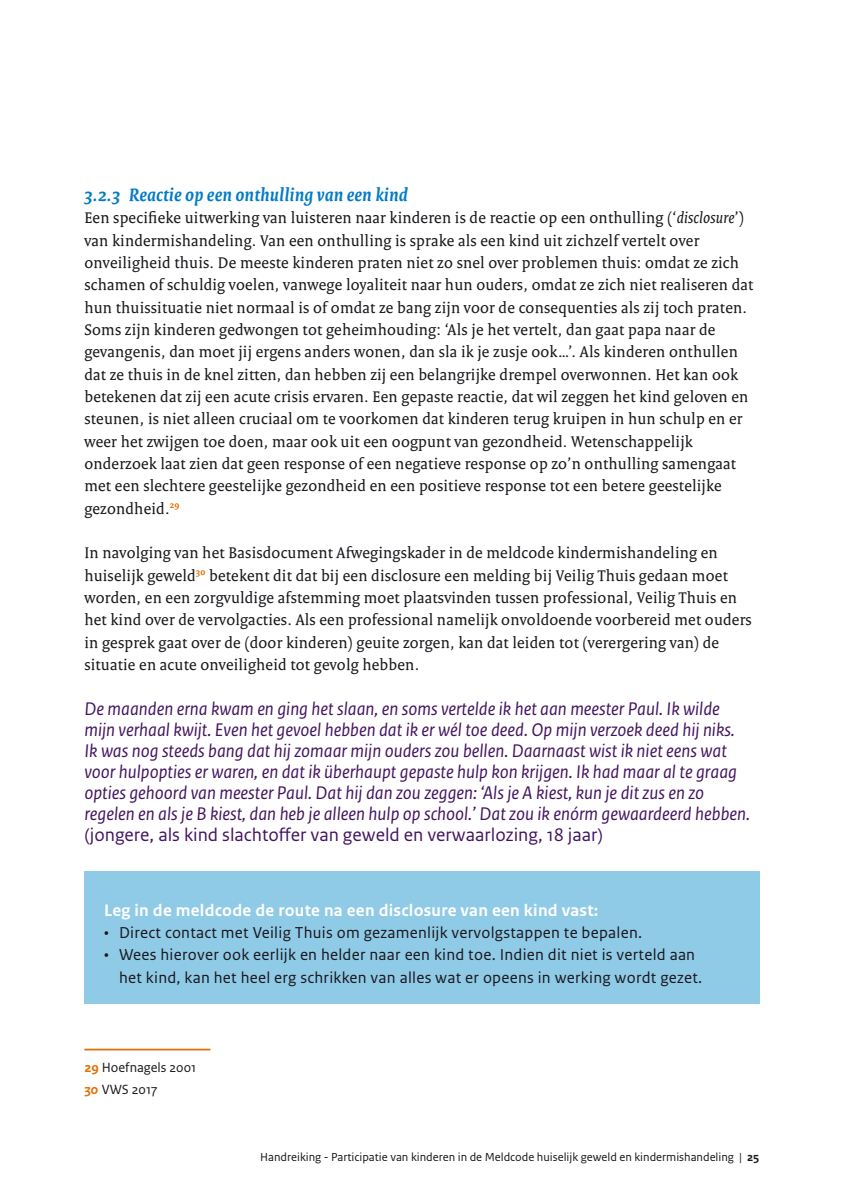
<style>
.page{position:relative;width:844px;height:1191px;background:#fff}
.page>*{position:absolute;margin:0;border:0;box-sizing:border-box;transform-origin:0 0}
.t1{font:italic 19.25px/21px "Rijksoverheid Sans Text";color:#42145f}
.t2{font:19.25px "Rijksoverheid Sans Text";color:#42145f}
.t3{font:italic 700 19.25px "Rijksoverheid Serif";letter-spacing:.015em;color:#007bc7}
.t4{font:700 17.5px "Rijksoverheid Sans Text";letter-spacing:.015em;color:#fff}
.t5{font:16.62px/22.4px "Rijksoverheid Serif";letter-spacing:.015em;color:#1a171c}
.t6{font:16.62px/22.4px "Rijksoverheid Sans Text";letter-spacing:.015em;color:#1a171c}
.t7{font:14px/22.4px "Rijksoverheid Sans Text";color:#1a171c}
.t8{font:12.25px "Rijksoverheid Sans Text";color:#1a171c}
.s1{font-style:italic}
.s2{font-weight:700;color:#e17000}
.s3{font-weight:700}
</style>
<div class="page">
<div style="left:84px;top:871px;width:675px;height:132px;background:#8fcae7"></div>
<hr style="left:84px;top:1048px;width:126px;height:2px;background:#e17000">
<p class="t3" style="left:84px;top:183px;width:325px">3.2.3 Reactie op een onthulling van een kind</p>
<p class="t5" style="left:84px;top:207px;width:670px">Een specifieke uitwerking van luisteren naar kinderen is de reactie op een onthulling (‘<span class="s1">disclosure</span>’) van kindermishandeling. Van een onthulling is sprake als een kind uit zichzelf vertelt over onveiligheid thuis. De meeste kinderen praten niet zo snel over problemen thuis: omdat ze zich schamen of schuldig voelen, vanwege loyaliteit naar hun ouders, omdat ze zich niet realiseren dat hun thuissituatie niet normaal is of omdat ze bang zijn voor de consequenties als zij toch praten.<br>Soms zijn kinderen gedwongen tot geheimhouding: ‘Als je het vertelt, dan gaat papa naar de gevangenis, dan moet jij ergens anders wonen, dan sla ik je zusje ook…’. Als kinderen onthullen dat ze thuis in de knel zitten, dan hebben zij een belangrijke drempel overwonnen. Het kan ook betekenen dat zij een acute crisis ervaren. Een gepaste reactie, dat wil zeggen het kind geloven en steunen, is niet alleen cruciaal om te voorkomen dat kinderen terug kruipen in hun schulp en er weer het zwijgen toe doen, maar ook uit een oogpunt van gezondheid. Wetenschappelijk onderzoek laat zien dat geen response of een negatieve response op zo’n onthulling samengaat met een slechtere geestelijke gezondheid en een positieve response tot een betere geestelijke gezondheid.<sup>29</sup></p>
<p class="t5" style="left:84px;top:541px;width:668px">In navolging van het Basisdocument Afwegingskader in de meldcode kindermishandeling en huiselijk geweld<sup>30</sup> betekent dit dat bij een disclosure een melding bij Veilig Thuis gedaan moet worden, en een zorgvuldige afstemming moet plaatsvinden tussen professional, Veilig Thuis en het kind over de vervolgacties. Als een professional namelijk onvoldoende voorbereid met ouders in gesprek gaat over de (door kinderen) geuite zorgen, kan dat leiden tot (verergering van) de situatie en acute onveiligheid tot gevolg hebben.</p>
<p class="t1" style="left:84px;top:698px;width:667px">De maanden erna kwam en ging het slaan, en soms vertelde ik het aan meester Paul. Ik wilde mijn verhaal kwijt. Even het gevoel hebben dat ik er wél toe deed. Op mijn verzoek deed hij niks.<br>Ik was nog steeds bang dat hij zomaar mijn ouders zou bellen. Daarnaast wist ik niet eens wat voor hulpopties er waren, en dat ik überhaupt gepaste hulp kon krijgen. Ik had maar al te graag opties gehoord van meester Paul. Dat hij dan zou zeggen: ‘Als je A kiest, kun je dit zus en zo regelen en als je B kiest, dan heb je alleen hulp op school.’ Dat zou ik enórm gewaardeerd hebben.</p>
<p class="t2" style="left:84px;top:823px;width:520px">(jongere, als kind slachtoffer van geweld en verwaarlozing, 18 jaar)</p>
<p class="t4" style="left:104px;top:900px;width:495px">Leg in de meldcode de route na een disclosure van een kind vast:</p>
<p class="t6" style="left:104px;top:921px;width:539px">• Direct contact met Veilig Thuis om gezamenlijk vervolgstappen te bepalen.</p>
<p class="t6" style="left:119px;top:944px;width:584px;text-indent:-15px">• Wees hierover ook eerlijk en helder naar een kind toe. Indien dit niet is verteld aan het kind, kan het heel erg schrikken van alles wat er opeens in werking wordt gezet.</p>
<p class="t7" style="left:84px;top:1056px;width:113px"><span class="s2">29</span> Hoefnagels 2001<br><span class="s2">30</span> VWS 2017</p>
<p class="t8" style="left:260px;top:1150px;width:501px">Handreiking - Participatie van kinderen in de Meldcode huiselijk geweld en kindermishandeling | <span class="s3">25</span></p>
</div>
